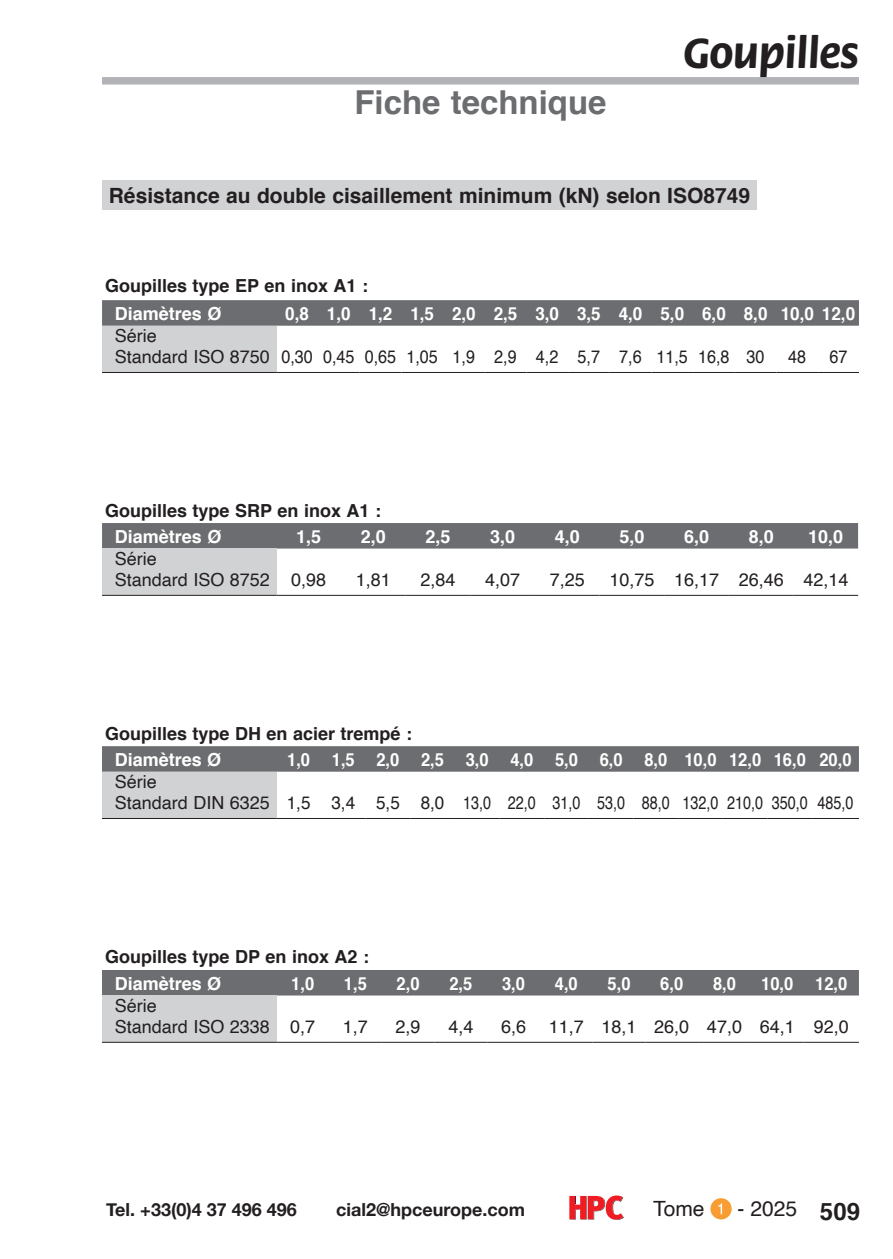
<style>
.page{position:relative;width:893px;height:1259px;background:#fff}
.page>*{position:absolute;margin:0;border:0;box-sizing:border-box;transform-origin:0 0}
.t1{font:700 45px "Flora";color:#231f20}
.t2{font:700 33px "Helvetica";color:#6c6d70}
.t3{font:700 21px "Helvetica";color:#231f20}
.t4{font:21px "Helvetica";color:#231f20}
.t5{font:18px/21px "Helvetica";color:#231f20}
.t6{font:700 18px "Helvetica";color:#231f20}
.t7{font:700 18px "Helvetica";color:#fff;scale:.92 1}
.t8{font:700 18px "Helvetica";color:#fff}
.t9{font:700 18px "Helvetica";color:#fff;scale:.95 1}
.t10{font:700 18px "Helvetica Neue";color:#231f20}
.t11{font:18px "Helvetica";color:#231f20;scale:.9 1}
.s1{font-weight:700;font-size:24px}
</style>
<div class="page">
<div style="left:710px;top:1198px;width:22px;height:21px;background:#f89d33;border-radius:50%"></div>
<svg style="left:718px;top:1203px;width:4px;height:11px"></svg>
<svg style="left:569px;top:1195px;width:55px;height:25px"></svg>
<div style="left:102px;top:77px;width:757px;height:8px;background:#b2b3b7"></div>
<div style="left:102px;top:180px;width:655px;height:30px;background:#d1d2d4"></div>
<svg style="left:102px;top:300px;width:757px;height:26px;background:#6e6f72"></svg>
<div style="left:102px;top:326px;width:174px;height:46px;background:#d1d2d4"></div>
<hr style="left:276px;top:372px;width:42px;height:1px;background:#231f20">
<hr style="left:318px;top:372px;width:42px;height:1px;background:#231f20">
<hr style="left:360px;top:372px;width:41px;height:1px;background:#231f20">
<hr style="left:401px;top:372px;width:42px;height:1px;background:#231f20">
<hr style="left:443px;top:372px;width:42px;height:1px;background:#231f20">
<hr style="left:485px;top:372px;width:41px;height:1px;background:#231f20">
<hr style="left:526px;top:372px;width:42px;height:1px;background:#231f20">
<hr style="left:568px;top:372px;width:42px;height:1px;background:#231f20">
<hr style="left:610px;top:372px;width:41px;height:1px;background:#231f20">
<hr style="left:651px;top:372px;width:42px;height:1px;background:#231f20">
<hr style="left:693px;top:372px;width:42px;height:1px;background:#231f20">
<hr style="left:735px;top:372px;width:41px;height:1px;background:#231f20">
<hr style="left:776px;top:372px;width:42px;height:1px;background:#231f20">
<hr style="left:818px;top:372px;width:41px;height:1px;background:#231f20">
<hr style="left:102px;top:372px;width:174px;height:1px;background:#231f20">
<div style="left:102px;top:746px;width:757px;height:25px;background:#6c6d70"></div>
<div style="left:102px;top:771px;width:174px;height:47px;background:#d1d2d4"></div>
<hr style="left:276px;top:818px;width:45px;height:1px;background:#231f20">
<hr style="left:321px;top:818px;width:45px;height:1px;background:#231f20">
<hr style="left:366px;top:818px;width:44px;height:1px;background:#231f20">
<hr style="left:410px;top:818px;width:45px;height:1px;background:#231f20">
<hr style="left:455px;top:818px;width:45px;height:1px;background:#231f20">
<hr style="left:500px;top:818px;width:44px;height:1px;background:#231f20">
<hr style="left:544px;top:818px;width:45px;height:1px;background:#231f20">
<hr style="left:589px;top:818px;width:44px;height:1px;background:#231f20">
<hr style="left:633px;top:818px;width:45px;height:1px;background:#231f20">
<hr style="left:678px;top:818px;width:45px;height:1px;background:#231f20">
<hr style="left:723px;top:818px;width:44px;height:1px;background:#231f20">
<hr style="left:767px;top:818px;width:45px;height:1px;background:#231f20">
<hr style="left:812px;top:818px;width:47px;height:1px;background:#231f20">
<hr style="left:102px;top:818px;width:174px;height:1px;background:#231f20">
<div style="left:102px;top:970px;width:757px;height:25px;background:#6c6d70"></div>
<div style="left:102px;top:995px;width:174px;height:47px;background:#d1d2d4"></div>
<hr style="left:276px;top:1041px;width:53px;height:1px;background:#231f20">
<hr style="left:329px;top:1041px;width:53px;height:1px;background:#231f20">
<hr style="left:382px;top:1041px;width:52px;height:1px;background:#231f20">
<hr style="left:434px;top:1041px;width:53px;height:1px;background:#231f20">
<hr style="left:487px;top:1041px;width:53px;height:1px;background:#231f20">
<hr style="left:540px;top:1041px;width:53px;height:1px;background:#231f20">
<hr style="left:593px;top:1041px;width:52px;height:1px;background:#231f20">
<hr style="left:645px;top:1041px;width:53px;height:1px;background:#231f20">
<hr style="left:698px;top:1041px;width:53px;height:1px;background:#231f20">
<hr style="left:751px;top:1041px;width:53px;height:1px;background:#231f20">
<hr style="left:804px;top:1041px;width:55px;height:1px;background:#231f20">
<hr style="left:102px;top:1041px;width:174px;height:1px;background:#231f20">
<div style="left:102px;top:523px;width:756px;height:25px;background:#6c6d70"></div>
<div style="left:102px;top:548px;width:174px;height:47px;background:#d1d2d4"></div>
<hr style="left:276px;top:595px;width:65px;height:1px;background:#231f20">
<hr style="left:341px;top:595px;width:65px;height:1px;background:#231f20">
<hr style="left:406px;top:595px;width:64px;height:1px;background:#231f20">
<hr style="left:470px;top:595px;width:65px;height:1px;background:#231f20">
<hr style="left:535px;top:595px;width:64px;height:1px;background:#231f20">
<hr style="left:599px;top:595px;width:65px;height:1px;background:#231f20">
<hr style="left:664px;top:595px;width:65px;height:1px;background:#231f20">
<hr style="left:729px;top:595px;width:64px;height:1px;background:#231f20">
<hr style="left:793px;top:595px;width:65px;height:1px;background:#231f20">
<hr style="left:102px;top:595px;width:174px;height:1px;background:#231f20">
<h2 class="t2" style="left:354px;top:76px;width:254px">Fiche technique</h2>
<h1 class="t1" style="left:683px;top:29px;width:177px">Goupilles</h1>
<p class="t3" style="left:109px;top:178px;width:643px">Résistance au double cisaillement minimum (kN) selon ISO8749</p>
<p class="t6" style="left:105px;top:271px;width:265px">Goupilles type EP en inox A1 :</p>
<p class="t8" style="left:115px;top:299px;width:108px">Diamètres Ø</p>
<p class="t9" style="left:285px;top:299px;width:601px">0,8 1,0 1,2 1,5 2,0 2,5 3,0 3,5 4,0 5,0 6,0 8,0 10,0 12,0</p>
<p class="t5" style="left:115px;top:326px;width:651px">Série<br>Standard ISO 8750 0,30 0,45 0,65 1,05 1,9 2,9 4,2 5,7 7,6 11,5 16,8 30</p>
<p class="t11" style="left:788px;top:343px;width:22px">48</p>
<p class="t11" style="left:829px;top:343px;width:22px">67</p>
<p class="t6" style="left:105px;top:496px;width:278px">Goupilles type SRP en inox A1 :</p>
<p class="t8" style="left:115px;top:522px;width:108px">Diamètres Ø</p>
<p class="t8" style="left:296px;top:522px;width:27px">1,5</p>
<p class="t8" style="left:361px;top:522px;width:27px">2,0</p>
<p class="t8" style="left:425px;top:522px;width:27px">2,5</p>
<p class="t8" style="left:490px;top:522px;width:27px">3,0</p>
<p class="t8" style="left:555px;top:522px;width:27px">4,0</p>
<p class="t8" style="left:619px;top:522px;width:27px">5,0</p>
<p class="t8" style="left:684px;top:522px;width:27px">6,0</p>
<p class="t8" style="left:749px;top:522px;width:27px">8,0</p>
<p class="t8" style="left:808px;top:522px;width:37px">10,0</p>
<p class="t5" style="left:115px;top:549px;width:213px">Série<br>Standard ISO 8752 0,98</p>
<p class="t5" style="left:356px;top:570px;width:37px">1,81</p>
<p class="t5" style="left:420px;top:570px;width:37px">2,84</p>
<p class="t5" style="left:485px;top:570px;width:37px">4,07</p>
<p class="t5" style="left:550px;top:570px;width:37px">7,25</p>
<p class="t5" style="left:609px;top:570px;width:240px">10,75 16,17 26,46 42,14</p>
<p class="t6" style="left:105px;top:719px;width:309px">Goupilles type DH en acier trempé :</p>
<p class="t8" style="left:115px;top:745px;width:108px">Diamètres Ø</p>
<p class="t7" style="left:287px;top:745px;width:615px">1,0 1,5 2,0 2,5 3,0 4,0 5,0 6,0 8,0 10,0 12,0 16,0 20,0</p>
<p class="t5" style="left:115px;top:772px;width:740px">Série<br>Standard DIN 6325 1,5 3,4 5,5 8,0 13,0 22,0 31,0 53,0 88,0 132,0 210,0 350,0 485,0</p>
<p class="t6" style="left:105px;top:942px;width:266px">Goupilles type DP en inox A2 :</p>
<p class="t8" style="left:115px;top:968px;width:108px">Diamètres Ø</p>
<p class="t7" style="left:291px;top:968px;width:27px">1,0</p>
<p class="t7" style="left:344px;top:968px;width:27px">1,5</p>
<p class="t7" style="left:397px;top:968px;width:27px">2,0</p>
<p class="t7" style="left:449px;top:968px;width:27px">2,5</p>
<p class="t7" style="left:502px;top:968px;width:27px">3,0</p>
<p class="t7" style="left:555px;top:968px;width:27px">4,0</p>
<p class="t7" style="left:608px;top:968px;width:27px">5,0</p>
<p class="t7" style="left:660px;top:968px;width:27px">6,0</p>
<p class="t7" style="left:713px;top:968px;width:27px">8,0</p>
<p class="t7" style="left:761px;top:968px;width:95px">10,0 12,0</p>
<p class="t5" style="left:115px;top:995px;width:202px">Série<br>Standard ISO 2338 0,7</p>
<p class="t5" style="left:343px;top:1017px;width:27px">1,7</p>
<p class="t5" style="left:396px;top:1017px;width:27px">2,9</p>
<p class="t5" style="left:448px;top:1017px;width:27px">4,4</p>
<p class="t5" style="left:501px;top:1017px;width:27px">6,6</p>
<p class="t5" style="left:549px;top:1017px;width:301px">11,7 18,1 26,0 47,0 64,1 92,0</p>
<p class="t10" style="left:106px;top:1196px;width:192px">Tel. +33(0)4 37 496 496</p>
<p class="t10" style="left:336px;top:1196px;width:191px">cial2@hpceurope.com</p>
<p class="t4" style="left:653px;top:1193px;width:53px">Tome</p>
<p class="t4" style="left:737px;top:1192px;width:124px">- 2025 <span class="s1">509</span></p>
</div>
